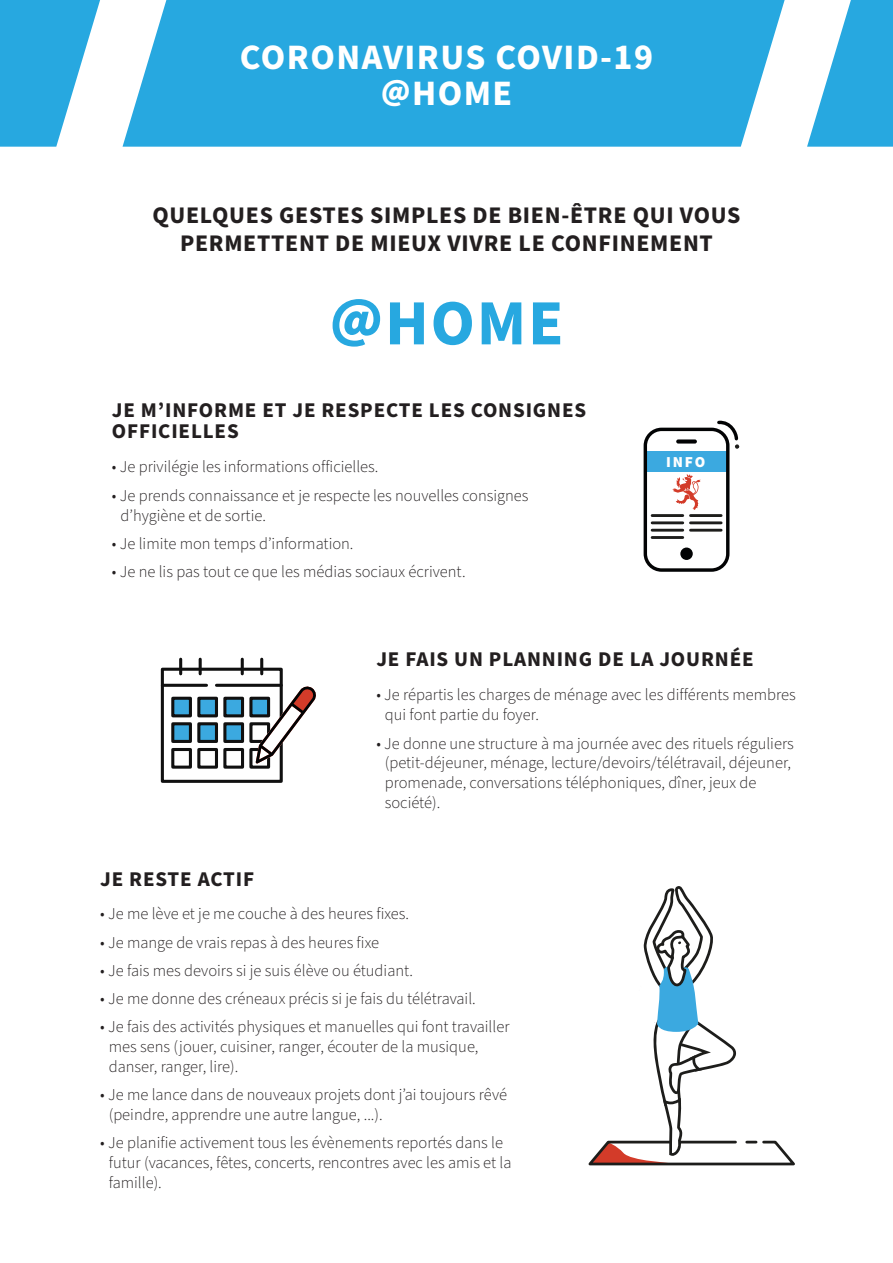
<style>
.page{position:relative;width:893px;height:1263px;background:#fff}
.page>*{position:absolute;margin:0;border:0;box-sizing:border-box;transform-origin:0 0}
.t1{font:700 64.5px "Source Sans Pro";color:#27a8e0}
.t2{font:700 35.85px "Source Sans Pro";letter-spacing:.04em;color:#fff}
.t3{font:700 23.85px "Source Sans Pro";letter-spacing:.03em;color:#231f20}
.t4{font:700 21px "Source Sans Pro";letter-spacing:.04em;color:#231f20}
.t5{font:300 16.5px/19.8px "Source Sans Pro";color:#231f20}
.t6{font:900 15.3px "Source Sans Pro";color:#fff}
</style>
<div class="page">
<svg style="left:0;top:0;width:100px;height:147px"></svg>
<svg style="left:807px;top:0;width:86px;height:147px"></svg>
<svg style="left:123px;top:0;width:662px;height:147px;fill:#27a8e0"></svg>
<div style="left:161px;top:668px;width:122px;height:115px;border:3px solid #101010"></div>
<div style="left:173px;top:698px;width:17px;height:18px;background:#3ba9e0"></div>
<div style="left:171px;top:697px;width:21px;height:20px;border:3px solid #101010"></div>
<div style="left:199px;top:698px;width:17px;height:18px;background:#3ba9e0"></div>
<div style="left:197px;top:697px;width:21px;height:20px;border:3px solid #101010"></div>
<div style="left:225px;top:698px;width:18px;height:18px;background:#3ba9e0"></div>
<div style="left:223px;top:697px;width:21px;height:20px;border:3px solid #101010"></div>
<div style="left:251px;top:698px;width:18px;height:18px;background:#3ba9e0"></div>
<div style="left:249px;top:697px;width:21px;height:20px;border:3px solid #101010"></div>
<div style="left:173px;top:724px;width:17px;height:17px;background:#3ba9e0"></div>
<div style="left:171px;top:722px;width:21px;height:21px;border:3px solid #101010"></div>
<div style="left:199px;top:724px;width:17px;height:17px;background:#3ba9e0"></div>
<div style="left:197px;top:722px;width:21px;height:21px;border:3px solid #101010"></div>
<div style="left:225px;top:724px;width:18px;height:17px;background:#3ba9e0"></div>
<div style="left:223px;top:722px;width:21px;height:21px;border:3px solid #101010"></div>
<div style="left:249px;top:722px;width:21px;height:21px;border:3px solid #101010"></div>
<div style="left:171px;top:748px;width:21px;height:21px;border:3px solid #101010"></div>
<div style="left:197px;top:748px;width:21px;height:21px;border:3px solid #101010"></div>
<div style="left:223px;top:748px;width:21px;height:21px;border:3px solid #101010"></div>
<div style="left:249px;top:748px;width:21px;height:21px;border:3px solid #101010"></div>
<hr style="left:162px;top:684px;width:44px;height:3px;background:#101010">
<hr style="left:216px;top:684px;width:65px;height:3px;background:#101010">
<hr style="left:260px;top:659px;width:3px;height:15px;background:#101010">
<hr style="left:241px;top:659px;width:3px;height:15px;background:#101010">
<hr style="left:199px;top:659px;width:3px;height:15px;background:#101010">
<hr style="left:179px;top:659px;width:3px;height:15px;background:#101010">
<svg style="left:256px;top:685px;width:60px;height:78px"></svg>
<svg style="left:644px;top:420px;width:95px;height:152px"></svg>
<div style="left:680px;top:547px;width:13px;height:13px;background:#020304;border-radius:50%"></div>
<div style="left:676px;top:439px;width:21px;height:5px;background:#020304;border-radius:2px"></div>
<svg style="left:588px;top:886px;width:207px;height:280px"></svg>
<p class="t2" style="left:240px;top:33px;width:415px">CORONAVIRUS COVID-19</p>
<p class="t2" style="left:381px;top:69px;width:133px">@HOME</p>
<p class="t3" style="left:152px;top:199px;width:590px">QUELQUES GESTES SIMPLES DE BIEN-ÊTRE QUI VOUS</p>
<p class="t3" style="left:180px;top:226px;width:534px">PERMETTENT DE MIEUX VIVRE LE CONFINEMENT</p>
<p class="t1" style="left:329px;top:279px;width:236px">@HOME</p>
<p class="t4" style="left:112px;top:396px;width:476px">JE M’INFORME ET JE RESPECTE LES CONSIGNES</p>
<p class="t4" style="left:112px;top:417px;width:128px">OFFICIELLES</p>
<p class="t5" style="left:112px;top:457px;width:268px">• Je privilégie les informations officielles.</p>
<p class="t5" style="left:120px;top:486px;width:410px;text-indent:-9px">• Je prends connaissance et je respecte les nouvelles consignes d’hygiène et de sortie.</p>
<p class="t5" style="left:112px;top:534px;width:243px">• Je limite mon temps d’information.</p>
<p class="t5" style="left:112px;top:562px;width:355px">• Je ne lis pas tout ce que les médias sociaux écrivent.</p>
<p class="t6" style="left:666px;top:451px;width:41px">INFO</p>
<p class="t4" style="left:376px;top:645px;width:379px">JE FAIS UN PLANNING DE LA JOURNÉE</p>
<p class="t4" style="left:100px;top:865px;width:155px">JE RESTE ACTIF</p>
<p class="t5" style="left:385px;top:686px;width:412px;text-indent:-9px">• Je répartis les charges de ménage avec les différents membres qui font partie du foyer.</p>
<p class="t5" style="left:385px;top:734px;width:411px;text-indent:-9px">• Je donne une structure à ma journée avec des rituels réguliers (petit-déjeuner, ménage, lecture/devoirs/télétravail, déjeuner, promenade, conversations téléphoniques, dîner, jeux de société).</p>
<p class="t5" style="left:100px;top:904px;width:310px">• Je me lève et je me couche à des heures fixes.</p>
<p class="t5" style="left:100px;top:933px;width:280px">• Je mange de vrais repas à des heures fixe</p>
<p class="t5" style="left:100px;top:961px;width:314px">• Je fais mes devoirs si je suis élève ou étudiant.</p>
<p class="t5" style="left:100px;top:989px;width:377px">• Je me donne des créneaux précis si je fais du télétravail.</p>
<p class="t5" style="left:109px;top:1017px;width:402px;text-indent:-9px">• Je fais des activités physiques et manuelles qui font travailler mes sens (jouer, cuisiner, ranger, écouter de la musique, danser, ranger, lire).</p>
<p class="t5" style="left:109px;top:1085px;width:400px;text-indent:-9px">• Je me lance dans de nouveaux projets dont j’ai toujours rêvé (peindre, apprendre une autre langue, ...).</p>
<p class="t5" style="left:109px;top:1133px;width:404px;text-indent:-9px">• Je planifie activement tous les évènements reportés dans le futur (vacances, fêtes, concerts, rencontres avec les amis et la famille).</p>
</div>
